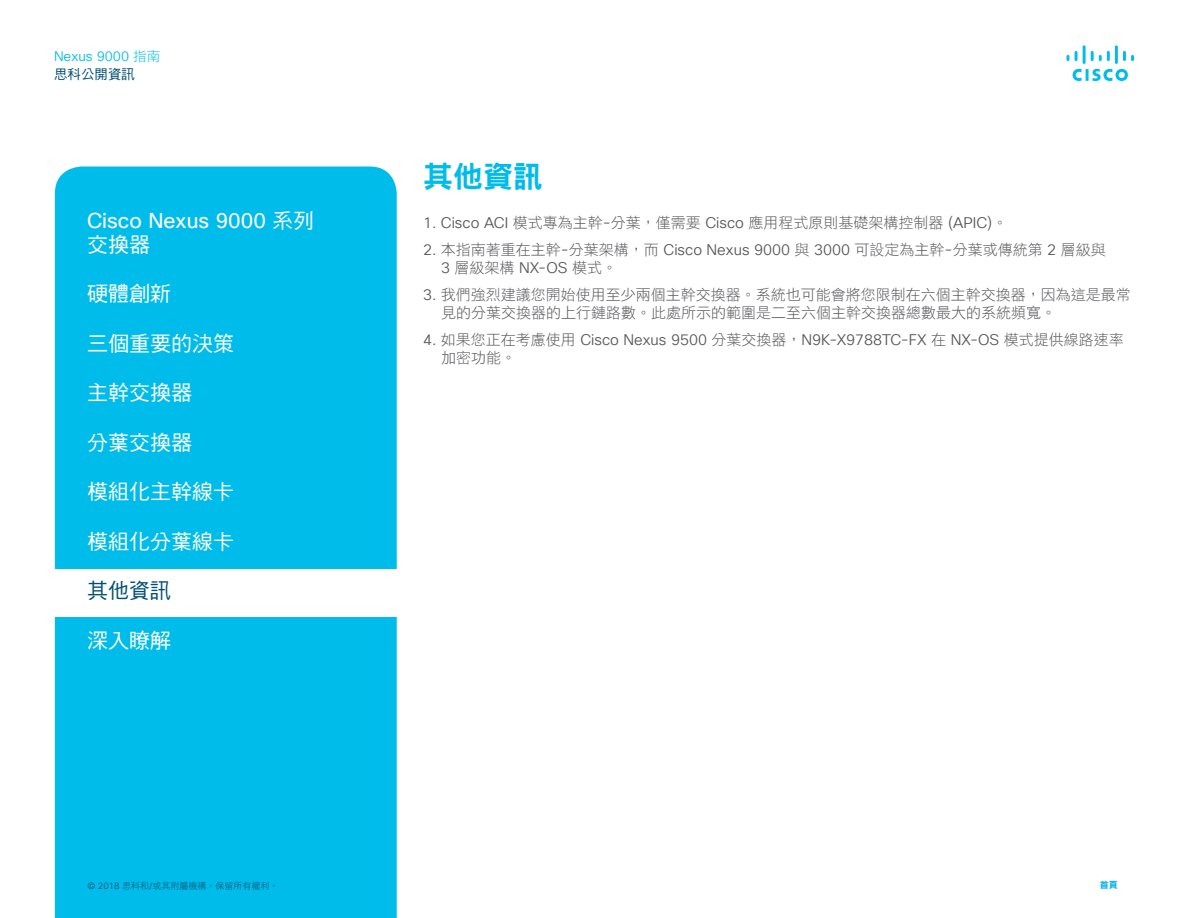
<style>
.page{position:relative;width:1188px;height:918px;background:#fff}
.page>*{position:absolute;margin:0;border:0;box-sizing:border-box;transform-origin:0 0}
.t1{font:30px "DF Hei Std W9";color:#00bcea}
.t2{font:21px "DF Hei Std W5";color:#fff}
.t3{font:21px "Cisco Sans TT";color:#fff}
.t4{font:21px "DF Hei Std W5";color:#005072}
.t5{font:15px/18.8px "DF Hei Std W3";color:#57585b}
.t6{font:15px "Cisco Sans TT Light";color:#57585b}
.t7{font:13.5px "Cisco Sans TT Light";color:#00bcea}
.t8{font:13.5px "DF Hei Std W5";color:#005072}
.t9{font:9px "DF Hei Std W3";color:#005072}
.t10{font:9px "DF Hei Std W9";color:#00aeef}
.s1{font-family:"DF Hei Std W3"}
.s2{font-family:"DF Hei Std W5"}
.s3{font-family:"Cisco Sans TT Light"}
</style>
<div class="page">
<div style="left:55px;top:166px;width:342px;height:752px;background:#00bcea"></div>
<div style="left:50px;top:569px;width:352px;height:48px;background:#fff"></div>
<svg style="left:1067px;top:45px;width:67px;height:36px"></svg>
<p class="t7" style="left:54px;top:47px;width:108px">Nexus 9000 <span class="s1">指南</span></p>
<p class="t8" style="left:54px;top:67px;width:82px">思科公開資訊</p>
<h2 class="t3" style="left:87px;top:207px;width:229px">Cisco Nexus 9000 <span class="s2">系列</span></h2>
<h2 class="t2" style="left:87px;top:233px;width:64px">交換器</h2>
<h2 class="t2" style="left:87px;top:282px;width:85px">硬體創新</h2>
<h2 class="t2" style="left:87px;top:332px;width:148px">三個重要的決策</h2>
<h2 class="t2" style="left:87px;top:381px;width:106px">主幹交換器</h2>
<h2 class="t2" style="left:87px;top:431px;width:106px">分葉交換器</h2>
<h2 class="t2" style="left:87px;top:480px;width:148px">模組化主幹線卡</h2>
<h2 class="t2" style="left:87px;top:530px;width:148px">模組化分葉線卡</h2>
<h2 class="t4" style="left:87px;top:580px;width:85px">其他資訊</h2>
<h2 class="t2" style="left:87px;top:629px;width:85px">深入瞭解</h2>
<h1 class="t1" style="left:423px;top:160px;width:121px">其他資訊</h1>
<p class="t5" style="left:423px;top:213px;width:586px"><span class="s3">1. Cisco ACI</span> 模式專為主幹<span class="s3">-</span>分葉，僅需要 <span class="s3">Cisco</span> 應用程式原則基礎架構控制器 <span class="s3">(APIC)</span>。</p>
<p class="t5" style="left:441px;top:240px;width:666px;text-indent:-18px"><span class="s3">2.</span> 本指南著重在主幹<span class="s3">-</span>分葉架構，而 <span class="s3">Cisco Nexus 9000</span> 與 <span class="s3">3000</span> 可設定為主幹<span class="s3">-</span>分葉或傳統第 <span class="s3">2</span> 層級與<br><span class="s3">3</span> 層級架構 <span class="s3">NX-OS</span> 模式。</p>
<p class="t5" style="left:441px;top:285px;width:691px;text-indent:-18px"><span class="s3">3.</span> 我們強烈建議您開始使用至少兩個主幹交換器。系統也可能會將您限制在六個主幹交換器，因為這是最常見的分葉交換器的上行鏈路數。此處所示的範圍是二至六個主幹交換器總數最大的系統頻寬。</p>
<p class="t6" style="left:423px;top:330px;width:702px">4. <span class="s1">如果您正在考慮使用</span> Cisco Nexus 9500 <span class="s1">分葉交換器，</span>N9K-X9788TC-FX <span class="s1">在</span> NX-OS <span class="s1">模式提供線路速率</span></p>
<p class="t5" style="left:441px;top:348px;width:76px">加密功能。</p>
<p class="t9" style="left:87px;top:881px;width:193px"><span class="s3">© 2018</span> 思科和<span class="s3">/</span>或其附屬機構。保留所有權利。</p>
<p class="t10" style="left:1100px;top:880px;width:19px">首頁</p>
</div>
